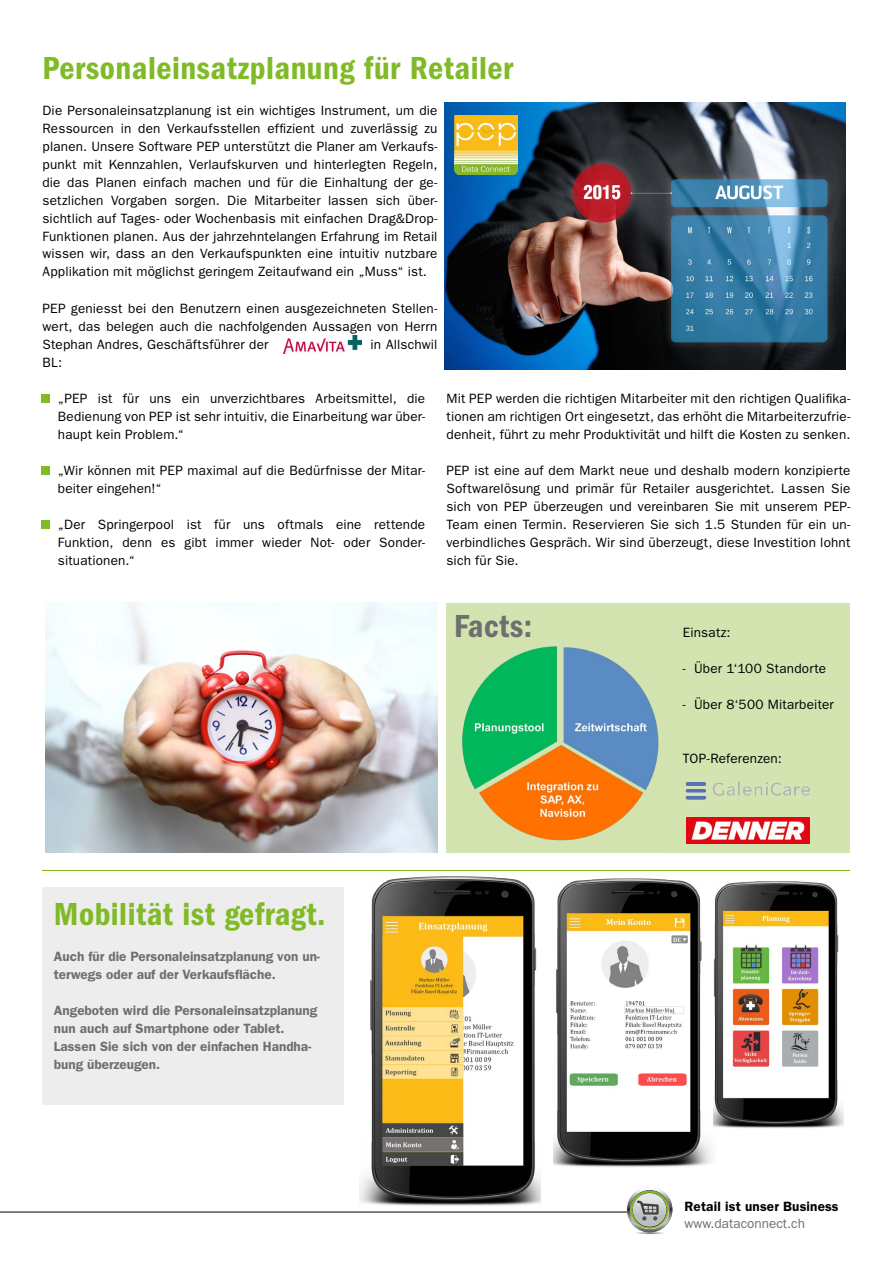
<style>
.page{position:relative;width:893px;height:1263px;background:#fff}
.page>*{position:absolute;margin:0;border:0;box-sizing:border-box;transform-origin:0 0}
.t1{font:33px "ITC Franklin Gothic Std Dm Cd";letter-spacing:.015em;color:#80ba27}
.t2{font:33px "ITC Franklin Gothic Std Dm Cd";letter-spacing:.015em;color:#706f6f}
.t3{font:13.5px/18px "ITC Franklin Gothic Std";letter-spacing:.015em;color:#000;text-align:justify}
.t4{font:600 13.5px/18px "ITC Franklin Gothic Std";color:#706f6f}
.t5{font:600 13.5px "ITC Franklin Gothic Std";letter-spacing:.01em;color:#000}
.t6{font:13.5px "ITC Franklin Gothic Std";color:#706f6f}
</style>
<div class="page">
<div style="left:43px;top:887px;width:301px;height:218px;background:#ededed"></div>
<svg style="left:627px;top:1187px;width:45px;height:47px"></svg>
<hr style="left:0;top:1212px;width:627px;height:1px;background:#000">
<div style="left:41px;top:394px;width:9px;height:9px;background:#80ba27"></div>
<div style="left:41px;top:466px;width:9px;height:9px;background:#80ba27"></div>
<div style="left:41px;top:520px;width:9px;height:9px;background:#80ba27"></div>
<img style="left:444px;top:103px;width:401px;height:267px">
<img style="left:455px;top:115px;width:62px;height:59px">
<div style="left:446px;top:603px;width:404px;height:250px;background:#d3e4b0"></div>
<img style="left:462px;top:646px;width:197px;height:195px">
<img style="left:685px;top:781px;width:125px;height:19px">
<img style="left:686px;top:817px;width:123px;height:26px">
<img style="left:46px;top:603px;width:391px;height:250px">
<hr style="left:43px;top:871px;width:807px;height:1px;background:#84b615">
<img style="left:360px;top:870px;width:181px;height:336px">
<img style="left:553px;top:878px;width:159px;height:289px">
<img style="left:284px;top:335px;width:78px;height:18px">
<img style="left:713px;top:881px;width:130px;height:247px">
<h1 class="t1" style="left:43px;top:49px;width:472px">Personaleinsatzplanung für Retailer</h1>
<p class="t3" style="left:43px;top:101px;width:397px">Die Personaleinsatzplanung ist ein wichtiges Instrument, um die Ressourcen in den Verkaufsstellen effizient und zuverlässig zu planen. Unsere Software PEP unterstützt die Planer am Verkaufs&shy;punkt mit Kennzahlen, Verlaufskurven und hinterlegten Regeln, die das Planen einfach machen und für die Einhaltung der ge&shy;setzlichen Vorgaben sorgen. Die Mitarbeiter lassen sich über&shy;sichtlich auf Tages- oder Wochenbasis mit einfachen Drag&amp;Drop-Funktionen planen. Aus der jahrzehntelangen Erfahrung im Retail wissen wir, dass an den Verkaufspunkten eine intuitiv nutzbare Applikation mit möglichst geringem Zeitaufwand ein „Muss“ ist.</p>
<p class="t3" style="left:43px;top:299px;width:397px">PEP geniesst bei den Benutzern einen ausgezeichneten Stellen&shy;wert, das belegen auch die nachfolgenden Aussagen von Herrn Stephan Andres, Geschäftsführer der</p>
<p class="t3" style="left:371px;top:335px;width:68px">in Allschwil</p>
<p class="t3" style="left:43px;top:353px;width:21px">BL:</p>
<p class="t3" style="left:58px;top:389px;width:369px">„PEP ist für uns ein unverzichtbares Arbeitsmittel, die Bedienung von PEP ist sehr intuitiv, die Einarbeitung war über&shy;haupt kein Problem.“</p>
<p class="t3" style="left:58px;top:461px;width:369px">„Wir können mit PEP maximal auf die Bedürfnisse der Mitar&shy;beiter eingehen!“</p>
<p class="t3" style="left:58px;top:515px;width:369px">„Der Springerpool ist für uns oftmals eine rettende Funktion, denn es gibt immer wieder Not- oder Sonder&shy;situationen.“</p>
<p class="t3" style="left:446px;top:389px;width:405px">Mit PEP werden die richtigen Mitarbeiter mit den richtigen Qualifika&shy;tionen am richtigen Ort eingesetzt, das erhöht die Mitarbeiterzufrie&shy;denheit, führt zu mehr Produktivität und hilft die Kosten zu senken.</p>
<p class="t3" style="left:446px;top:461px;width:405px">PEP ist eine auf dem Markt neue und deshalb modern konzipierte Softwarelösung und primär für Retailer ausgerichtet. Lassen Sie sich von PEP überzeugen und vereinbaren Sie mit unserem PEP-Team einen Termin. Reservieren Sie sich 1.5 Stunden für ein un&shy;verbindliches Gespräch. Wir sind überzeugt, diese Investition lohnt sich für Sie.</p>
<h1 class="t2" style="left:454px;top:607px;width:80px">Facts:</h1>
<p class="t3" style="left:683px;top:623px;width:49px">Einsatz:</p>
<p class="t3" style="left:683px;top:659px;width:145px">- Über 1‘100 Standorte</p>
<p class="t3" style="left:683px;top:695px;width:153px">- Über 8‘500 Mitarbeiter</p>
<p class="t3" style="left:683px;top:749px;width:100px">TOP-Referenzen:</p>
<h1 class="t1" style="left:54px;top:895px;width:273px">Mobilität ist gefragt.</h1>
<p class="t4" style="left:54px;top:947px;width:268px">Auch für die Personaleinsatzplanung von un&shy;terwegs oder auf der Verkaufsfläche.</p>
<p class="t4" style="left:54px;top:1001px;width:265px">Angeboten wird die Personaleinsatzplanung nun auch auf Smartphone oder Tablet.<br>Lassen Sie sich von der einfachen Handha&shy;bung überzeugen.</p>
<p class="t5" style="left:684px;top:1198px;width:156px">Retail ist unser Business</p>
<p class="t6" style="left:684px;top:1215px;width:122px">www.dataconnect.ch</p>
</div>
